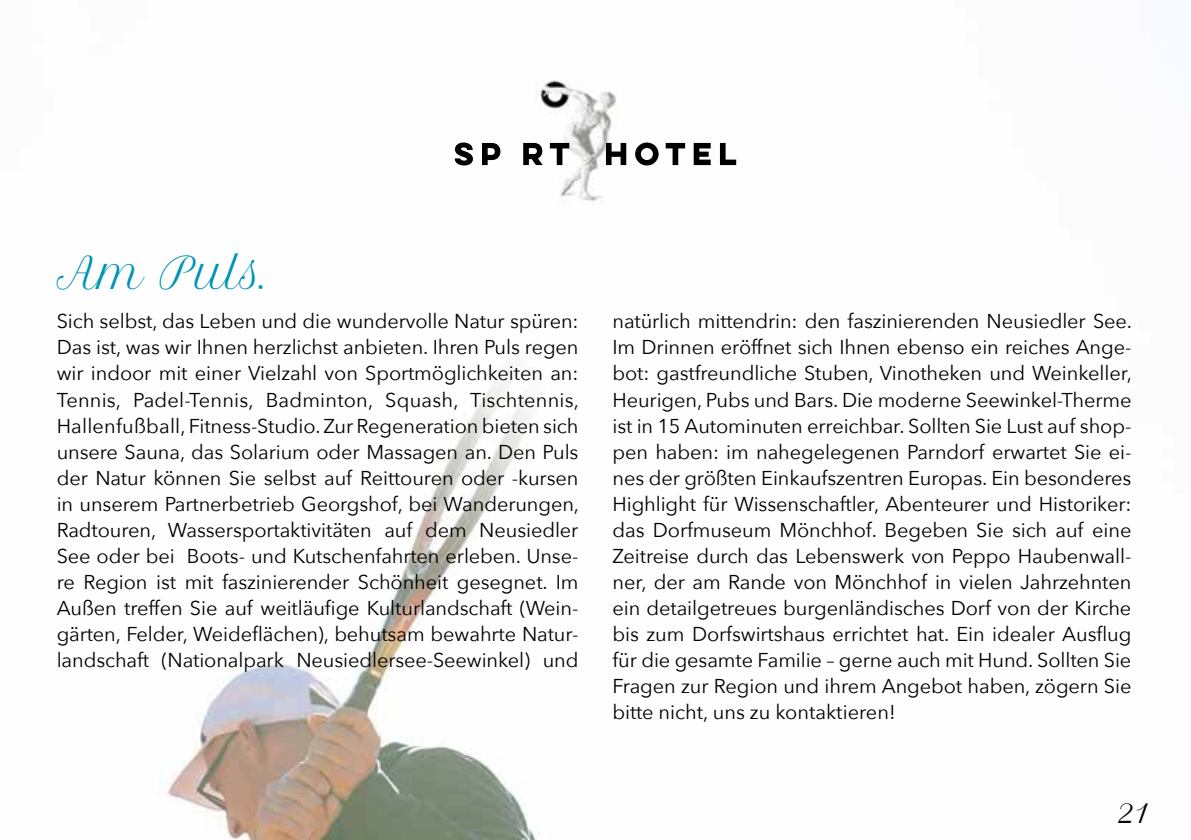
<style>
.page{position:relative;width:1191px;height:840px;background:#fff}
.page>*{position:absolute;margin:0;border:0;box-sizing:border-box;transform-origin:0 0}
.t1{font:42.2px "Petit Formal Script";color:#0095b4}
.t2{font:28px "Petit Formal Script";color:#000}
.t3{font:20px/26px "Avenir Next";letter-spacing:-.005em;color:#000;text-align:justify}
</style>
<div class="page">
<img style="left:159px;top:158px;width:578px;height:681px">
<img style="left:525px;top:80px;width:115px;height:181px">
<svg style="left:455px;top:142px;width:281px;height:23px"></svg>
<h1 class="t1" style="left:57px;top:247px;width:213px">Am Puls.</h1>
<p class="t3" style="left:57px;top:307px;width:524px">Sich selbst, das Leben und die wundervolle Natur spüren:<br>Das ist, was wir Ihnen herzlichst anbieten. Ihren Puls regen wir indoor mit einer Vielzahl von Sportmöglichkeiten an:<br>Tennis, Padel-Tennis, Badminton, Squash, Tischtennis, Hallenfußball, Fitness-Studio. Zur Regeneration bieten sich unsere Sauna, das Solarium oder Massagen an. Den Puls der Natur können Sie selbst auf Reittouren oder -kursen in unserem Partnerbetrieb Georgshof, bei Wanderungen, Radtouren, Wassersportaktivitäten auf dem Neusiedler See oder bei Boots- und Kutschenfahrten erleben. Unse&shy;re Region ist mit faszinierender Schönheit gesegnet. Im Außen treffen Sie auf weitläufige Kulturlandschaft (Wein&shy;gärten, Felder, Weideflächen), behutsam bewahrte Natur&shy;landschaft (Nationalpark Neusiedlersee-Seewinkel) und</p>
<p class="t3" style="left:612px;top:307px;width:521px">natürlich mittendrin: den faszinierenden Neusiedler See.<br>Im Drinnen eröffnet sich Ihnen ebenso ein reiches Ange&shy;bot: gastfreundliche Stuben, Vinotheken und Weinkeller, Heurigen, Pubs und Bars. Die moderne Seewinkel-Therme ist in 15 Autominuten erreichbar. Sollten Sie Lust auf shop&shy;pen haben: im nahegelegenen Parndorf erwartet Sie ei&shy;nes der größten Einkaufszentren Europas. Ein besonderes Highlight für Wissenschaftler, Abenteurer und Historiker: das Dorfmuseum Mönchhof. Begeben Sie sich auf eine Zeitreise durch das Lebenswerk von Peppo Haubenwall&shy;ner, der am Rande von Mönchhof in vielen Jahrzehnten ein detailgetreues burgenländisches Dorf von der Kirche bis zum Dorfswirtshaus errichtet hat. Ein idealer Ausflug für die gesamte Familie – gerne auch mit Hund. Sollten Sie Fragen zur Region und ihrem Angebot haben, zögern Sie bitte nicht, uns zu kontaktieren!</p>
<h2 class="t2" style="left:1117px;top:794px;width:33px">21</h2>
</div>
